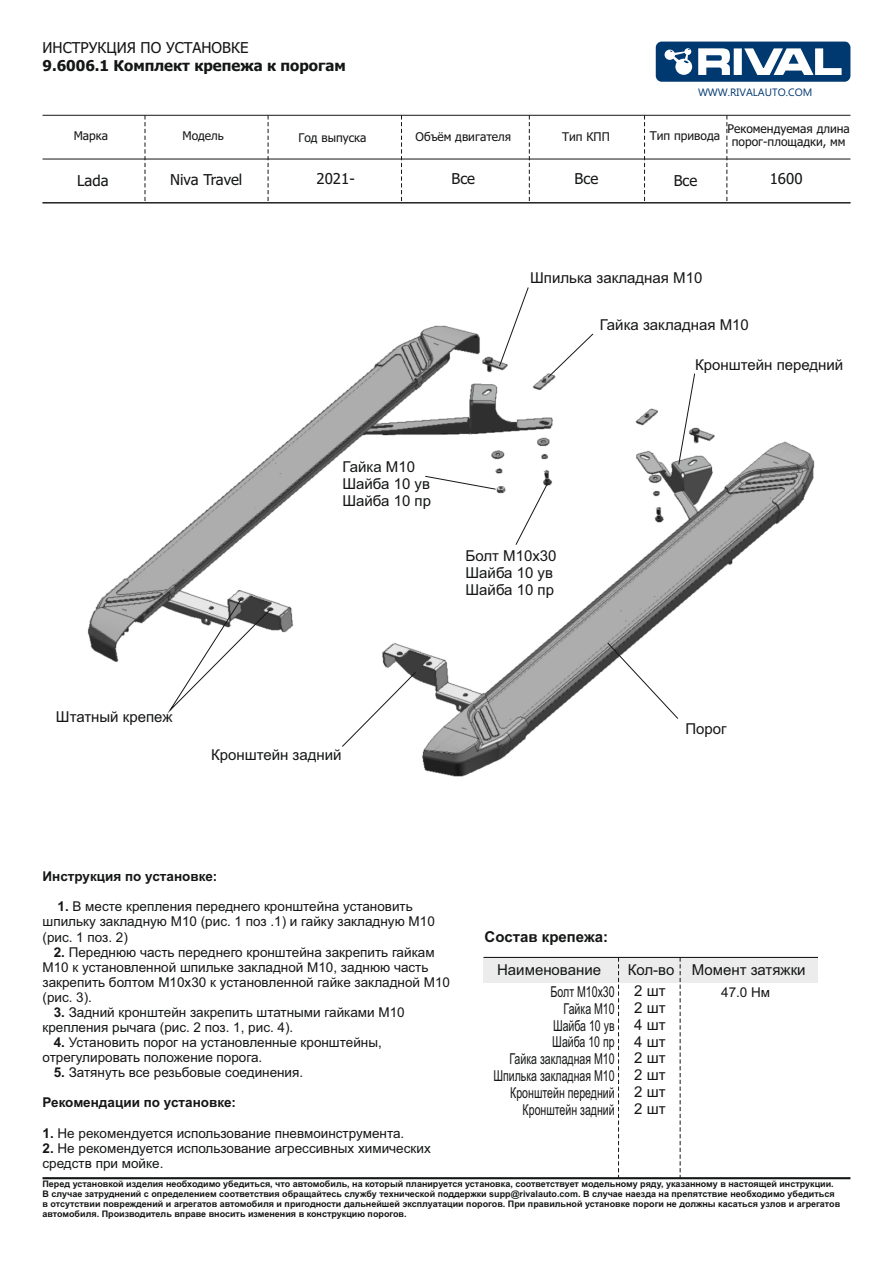
<style>
.page{position:relative;width:893px;height:1263px;background:#fff}
.page>*{position:absolute;margin:0;border:0;box-sizing:border-box;transform-origin:0 0}
.t1{font:15px/16.8px "Arial";color:#151616}
.t2{font:15px/16.8px "Arial";color:#151616;text-align:right;scale:.7 1}
.t3{font:15px "Tahoma";color:#151616}
.t4{font:700 15px "Tahoma";color:#151616}
.t5{font:700 15px "Arial";color:#151616}
.t6{font:13.5px/15.1px "Arial";color:#151616}
.t7{font:700 13.5px "Arial";color:#151616}
.t8{font:12px/13px "Tahoma";color:#151616;text-align:center}
.t9{font:10.65px "Ebrima";color:#003870}
.t10{font:700 9px/10.1px "Arial";color:#151616}
.s1{font-weight:700}
</style>
<div class="page">
<img style="left:87px;top:325px;width:728px;height:452px">
<hr style="left:43px;top:1177px;width:807px;height:2px;background:#151616">
<svg style="left:145px;top:116px;width:1px;height:85px"></svg>
<svg style="left:268px;top:116px;width:1px;height:85px"></svg>
<svg style="left:401px;top:116px;width:1px;height:86px"></svg>
<svg style="left:529px;top:116px;width:1px;height:86px"></svg>
<svg style="left:644px;top:116px;width:1px;height:86px"></svg>
<hr style="left:43px;top:115px;width:807px;height:1px;background:#151616">
<hr style="left:43px;top:159px;width:807px;height:1px;background:#151616">
<svg style="left:656px;top:42px;width:194px;height:40px"></svg>
<svg style="left:726px;top:115px;width:1px;height:87px"></svg>
<hr style="left:43px;top:202px;width:807px;height:1px;background:#151616">
<div style="left:483px;top:957px;width:335px;height:25px;background:#ececec"></div>
<svg style="left:618px;top:958px;width:1px;height:219px"></svg>
<hr style="left:483px;top:957px;width:335px;height:1px;background:#151616">
<svg style="left:680px;top:958px;width:1px;height:220px"></svg>
<svg style="left:498px;top:287px;width:31px;height:80px"></svg>
<svg style="left:547px;top:333px;width:47px;height:46px"></svg>
<svg style="left:678px;top:373px;width:18px;height:92px"></svg>
<svg style="left:515px;top:483px;width:33px;height:63px"></svg>
<svg style="left:424px;top:475px;width:73px;height:15px"></svg>
<svg style="left:341px;top:671px;width:76px;height:77px"></svg>
<svg style="left:165px;top:598px;width:106px;height:118px"></svg>
<svg style="left:606px;top:642px;width:73px;height:78px"></svg>
<p class="t3" style="left:43px;top:42px;width:207px">ИНСТРУКЦИЯ ПО УСТАНОВКЕ</p>
<p class="t4" style="left:43px;top:60px;width:305px">9.6006.1 Комплект крепежа к порогам</p>
<p class="t9" style="left:698px;top:88px;width:116px">WWW.RIVALAUTO.COM</p>
<p class="t8" style="left:727px;top:123px;width:124px">Рекомендуемая длина порог-площадки, мм</p>
<p class="t3" style="left:770px;top:173px;width:34px">1600</p>
<p class="t8" style="left:74px;top:131px;width:36px">Марка</p>
<p class="t8" style="left:182px;top:130px;width:43px">Модель</p>
<p class="t8" style="left:298px;top:132px;width:70px">Год выпуска</p>
<p class="t8" style="left:416px;top:131px;width:97px">Объём двигателя</p>
<p class="t8" style="left:562px;top:131px;width:49px">Тип КПП</p>
<p class="t8" style="left:650px;top:130px;width:72px">Тип привода</p>
<p class="t3" style="left:77px;top:174px;width:33px">Lada</p>
<p class="t3" style="left:170px;top:173px;width:74px">Niva Travel</p>
<p class="t3" style="left:317px;top:172px;width:40px">2021-</p>
<p class="t3" style="left:451px;top:172px;width:25px">Все</p>
<p class="t3" style="left:575px;top:173px;width:25px">Все</p>
<p class="t3" style="left:674px;top:174px;width:25px">Все</p>
<p class="t1" style="left:530px;top:270px;width:174px">Шпилька закладная М10</p>
<p class="t1" style="left:600px;top:318px;width:151px">Гайка закладная М10</p>
<p class="t1" style="left:342px;top:460px;width:90px">Гайка М10<br>Шайба 10 ув<br>Шайба 10 пр</p>
<p class="t1" style="left:465px;top:549px;width:93px">Болт М10х30<br>Шайба 10 ув<br>Шайба 10 пр</p>
<p class="t1" style="left:695px;top:358px;width:150px">Кронштейн передний</p>
<p class="t1" style="left:56px;top:710px;width:118px">Штатный крепеж</p>
<p class="t1" style="left:211px;top:748px;width:132px">Кронштейн задний</p>
<p class="t1" style="left:685px;top:722px;width:43px">Порог</p>
<p class="t7" style="left:43px;top:871px;width:176px">Инструкция по установке:</p>
<p class="t6" style="left:43px;top:900px;width:394px;text-indent:15px"><span class="s1">1.</span> В месте крепления переднего кронштейна установить шпильку закладную М10 (рис. 1 поз .1) и гайку закладную М10 (рис. 1 поз. 2)</p>
<p class="t6" style="left:43px;top:945px;width:409px;text-indent:11px"><span class="s1">2.</span> Переднюю часть переднего кронштейна закрепить гайкам М10 к установленной шпильке закладной М10, заднюю часть закрепить болтом М10х30 к установленной гайке закладной М10 (рис. 3).</p>
<p class="t6" style="left:43px;top:1006px;width:364px;text-indent:11px"><span class="s1">3.</span> Задний кронштейн закрепить штатными гайками М10 крепления рычага (рис. 2 поз. 1, рис. 4).</p>
<p class="t6" style="left:43px;top:1036px;width:341px;text-indent:11px"><span class="s1">4.</span> Установить порог на установленные кронштейны, отрегулировать положение порога.</p>
<p class="t6" style="left:54px;top:1066px;width:251px"><span class="s1">5.</span> Затянуть все резьбовые соединения.</p>
<p class="t7" style="left:43px;top:1097px;width:195px">Рекомендации по установке:</p>
<p class="t6" style="left:43px;top:1126px;width:363px"><span class="s1">1.</span> Не рекомендуется использование пневмоинструмента.</p>
<p class="t6" style="left:43px;top:1141px;width:390px"><span class="s1">2.</span> Не рекомендуется использование агрессивных химических средств при мойке.</p>
<p class="t5" style="left:485px;top:931px;width:125px">Состав крепежа:</p>
<p class="t1" style="left:497px;top:963px;width:105px">Наименование</p>
<p class="t1" style="left:628px;top:962px;width:179px">Кол-во Момент затяжки</p>
<p class="t2" style="left:493px;top:985px;width:175px">Болт М10x30<br>Гайка М10<br>Шайба 10 ув<br>Шайба 10 пр<br>Гайка закладная М10<br>Шпилька закладная М10<br>Кронштейн передний<br>Кронштейн задний</p>
<p class="t1" style="left:634px;top:984px;width:33px;text-align:justify">2 шт 2 шт 4 шт 4 шт 2 шт 2 шт 2 шт 2 шт</p>
<p class="t6" style="left:721px;top:986px;width:51px">47.0 Нм</p>
<p class="t10" style="left:43px;top:1180px;width:799px">Перед установкой изделия необходимо убедиться, что автомобиль, на который планируется установка, соответствует модельному ряду, указанному в настоящей инструкции.<br>В случае затруднений с определением соответствия обращайтесь службу технической поддержки supp@rivalauto.com. В случае наезда на препятствие необходимо убедиться в отсутствии повреждений и агрегатов автомобиля и пригодности дальнейшей эксплуатации порогов. При правильной установке пороги не должны касаться узлов и агрегатов автомобиля. Производитель вправе вносить изменения в конструкцию порогов.</p>
</div>
